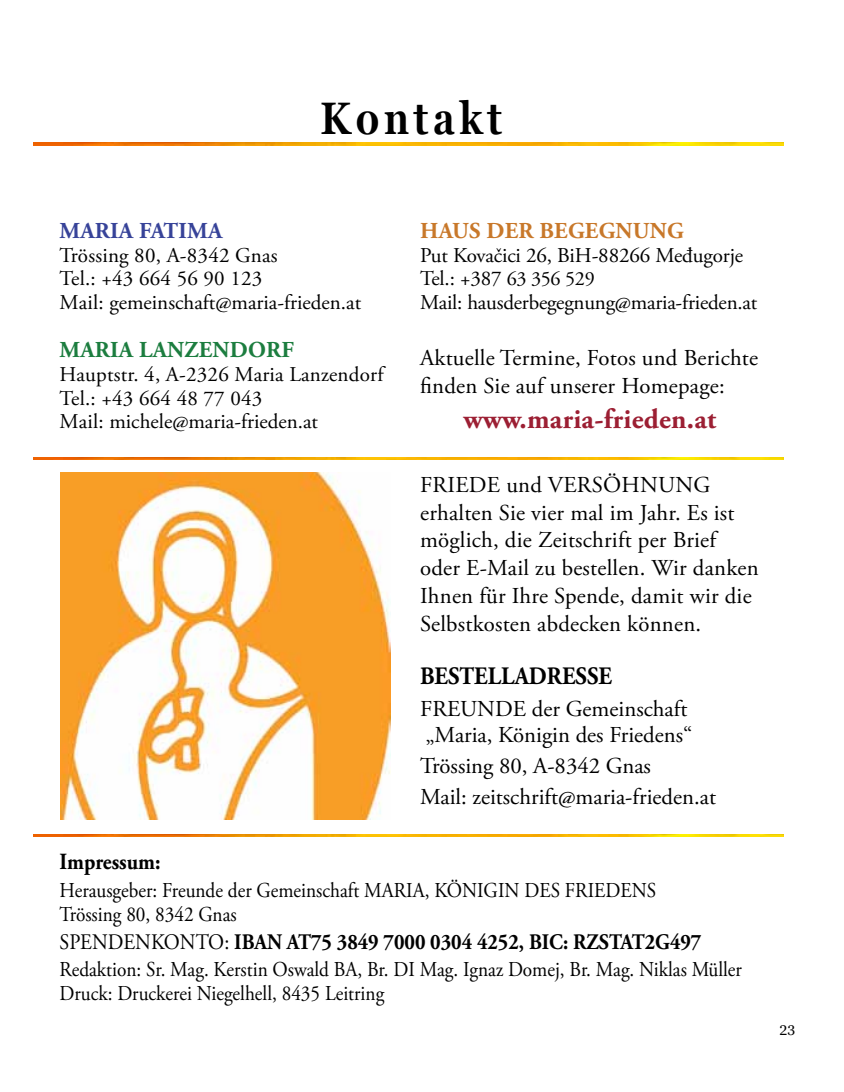
<style>
.page{position:relative;width:844px;height:1092px;background:#fff}
.page>*{position:absolute;margin:0;border:0;box-sizing:border-box;transform-origin:0 0}
.t1{font:600 condensed 45.5px "Georgia Pro";letter-spacing:.09em;color:#000}
.t2{font:700 28px "Adobe Garamond Pro";letter-spacing:.01em;color:#9c1f33}
.t3{font:700 25.03px "Adobe Garamond Pro";color:#000;scale:.91 1}
.t4{font:700 23.1px "Adobe Garamond Pro";color:#000;scale:.91 1}
.t5{font:22.75px/27.8px "Adobe Garamond Pro";letter-spacing:.01em;color:#000}
.t6{font:700 22.75px "Adobe Garamond Pro";letter-spacing:.01em;color:#c8782a}
.t7{font:700 22.75px "Adobe Garamond Pro";letter-spacing:.01em;color:#1c7d3f}
.t8{font:700 22.75px "Adobe Garamond Pro";letter-spacing:.01em;color:#374399}
.t9{font:700 22.05px "Adobe Garamond Pro";color:#000;scale:.91 1}
.t10{font:21.18px/23.8px "Adobe Garamond Pro";color:#000;scale:.91 1}
.t11{font:21px/23.8px "Adobe Garamond Pro";color:#000}
.t12{font:14px "Georgia Pro";color:#000}
.s1{font-size:20.12px}
.s2{font-weight:400}
</style>
<div class="page">
<img style="left:33px;top:143px;width:750px;height:2px">
<img style="left:33px;top:834px;width:750px;height:2px">
<img style="left:33px;top:458px;width:750px;height:2px">
<img style="left:60px;top:472px;width:330px;height:347px">
<h1 class="t1" style="left:320px;top:91px;width:184px">Kontakt</h1>
<p class="t8" style="left:60px;top:217px;width:164px">MARIA FATIMA</p>
<p class="t11" style="left:60px;top:244px;width:303px">Trössing 80, A-8342 Gnas<br>Tel.: +43 664 56 90 123<br>Mail: gemeinschaft@maria-frieden.at</p>
<p class="t7" style="left:60px;top:336px;width:236px">MARIA LANZENDORF</p>
<p class="t11" style="left:60px;top:363px;width:325px">Hauptstr. 4, A-2326 Maria Lanzendorf<br>Tel.: +43 664 48 77 043<br>Mail: michele@maria-frieden.at</p>
<p class="t6" style="left:420px;top:217px;width:265px">HAUS DER BEGEGNUNG</p>
<p class="t11" style="left:420px;top:244px;width:338px">Put Kovačici 26, BiH-88266 Međugorje<br>Tel.: +387 <span class="s1">63 356 529<br></span>Mail: hausderbegegnung@maria-frieden.at</p>
<p class="t5" style="left:420px;top:344px;width:339px">Aktuelle Termine, Fotos und Berichte finden Sie auf unserer Homepage:</p>
<p class="t2" style="left:463px;top:403px;width:254px">www.maria-frieden.at</p>
<p class="t5" style="left:420px;top:471px;width:340px">FRIEDE und VERSÖHNUNG erhalten Sie vier mal im Jahr. Es ist möglich, die Zeitschrift per Brief oder E-Mail zu bestellen. Wir danken<br>Ihnen für Ihre Spende, damit wir die<br>Selbstkosten abdecken können.</p>
<p class="t3" style="left:420px;top:662px;width:212px">BESTELLADRESSE</p>
<p class="t5" style="left:420px;top:696px;width:273px;line-height:26.2px">FREUNDE der Gemeinschaft „Maria, Königin des Friedens“</p>
<p class="t5" style="left:420px;top:751px;width:297px;line-height:31.2px">Trössing 80, A-8342 Gnas<br>Mail: zeitschrift@maria-frieden.at</p>
<p class="t4" style="left:60px;top:848px;width:112px">Impressum:</p>
<p class="t10" style="left:60px;top:879px;width:657px">Herausgeber: Freunde der Gemeinschaft MARIA, KÖNIGIN DES FRIEDENS<br>Trössing 80, 8342 Gnas</p>
<p class="t9" style="left:60px;top:928px;width:706px"><span class="s2">SPENDENKONTO:</span> IBAN AT75 3849 7000 0304 4252, BIC: RZSTAT2G497</p>
<p class="t10" style="left:60px;top:958px;width:751px">Redaktion: Sr. Mag. Kerstin Oswald BA, Br. DI Mag. Ignaz Domej, Br. Mag. Niklas Müller<br>Druck: Druckerei Niegelhell, 8435 Leitring</p>
<p class="t12" style="left:779px;top:1022px;width:17px">23</p>
</div>
